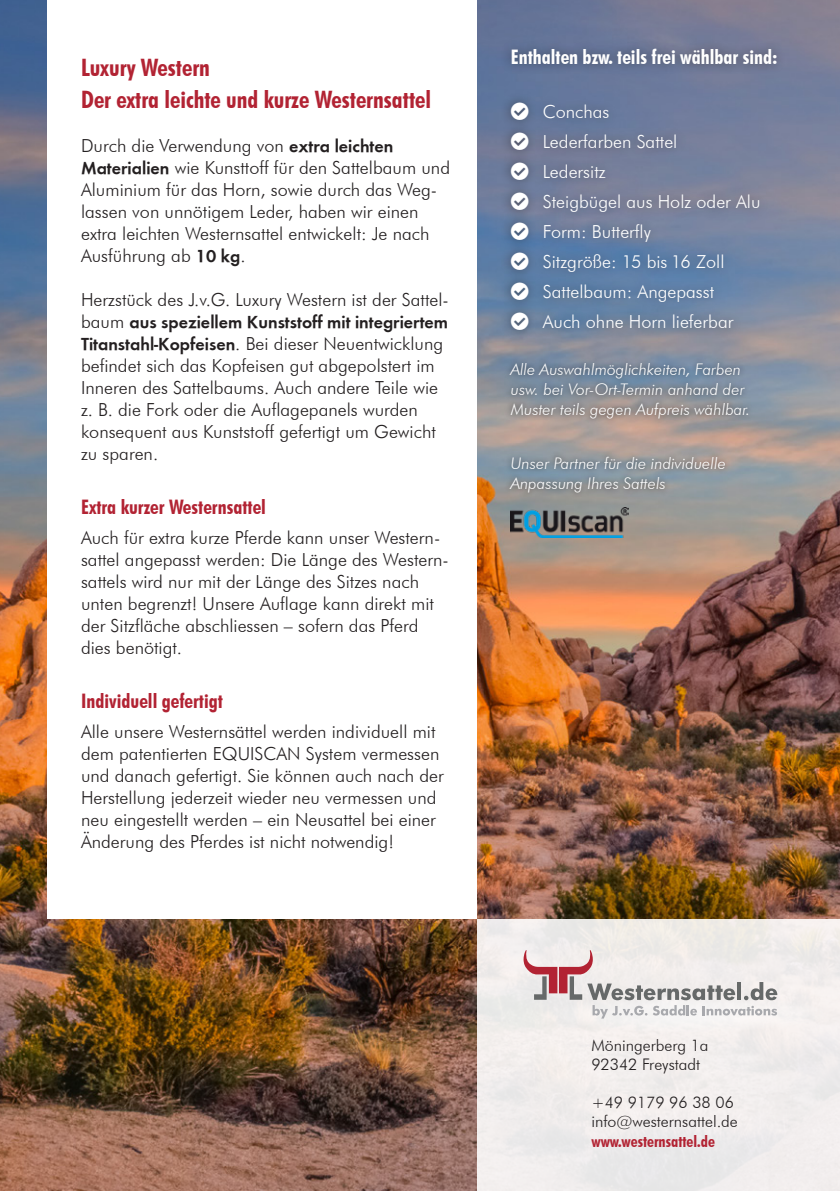
<style>
.page{position:relative;width:840px;height:1191px;background:#fff}
.page>*{position:absolute;margin:0;border:0;box-sizing:border-box;transform-origin:0 0}
.t1{font:700 condensed 24px/32px "Futura BT";color:#b22333}
.t2{font:700 condensed 20px "Futura BT";color:#b22333}
.t3{font:700 condensed 20px "Futura BT";color:#fff}
.t4{font:300 18px/22px "Futura BT";color:#231f20}
.t5{font:300 18px/30px "Futura BT";color:#fff}
.t6{font:18px "Futura T Demi";color:#231f20}
.t7{font:italic 300 16px/20px "Futura BT";color:#fff}
.t8{font:300 16px/19.2px "Futura BT";color:#231f20}
.t9{font:700 condensed 16px "Futura BT";color:#b22333}
.s1{font-family:"Futura T Demi";font-weight:400}
.s2{font-family:"Futura BT";font-weight:300}
</style>
<div class="page">
<img style="left:0;top:0;width:839px;height:1191px">
<div style="left:477px;top:919px;width:362px;height:272px;background:#f1edec"></div>
<div style="left:541px;top:995px;width:290px;height:37px;background:#f5f2f1;border-radius:50%"></div>
<div style="left:48px;top:0;width:428px;height:918px;background:#fff"></div>
<div style="left:499px;top:38px;width:287px;height:303px;background:#231f20;opacity:.5"></div>
<div style="left:504px;top:357px;width:249px;height:67px;background:#231f20;opacity:.75"></div>
<svg style="left:523px;top:950px;width:253px;height:68px"></svg>
<div style="left:504px;top:451px;width:226px;height:47px;background:#231f20;opacity:.75"></div>
<img style="left:510px;top:507px;width:118px;height:31px">
<svg style="left:511px;top:103px;width:17px;height:17px"></svg>
<svg style="left:511px;top:133px;width:17px;height:17px"></svg>
<svg style="left:511px;top:163px;width:17px;height:17px"></svg>
<svg style="left:511px;top:193px;width:17px;height:17px"></svg>
<svg style="left:511px;top:223px;width:17px;height:17px"></svg>
<svg style="left:511px;top:253px;width:17px;height:17px"></svg>
<svg style="left:511px;top:283px;width:17px;height:17px"></svg>
<svg style="left:511px;top:313px;width:17px;height:17px"></svg>
<h1 class="t1" style="left:81px;top:51px;width:351px">Luxury Western<br>Der extra leichte und kurze Westernsattel</h1>
<p class="t4" style="left:81px;top:134px;width:370px">Durch die Verwendung von <span class="s1">extra leichten Materialien</span> wie Kunsttoff für den Sattelbaum und Aluminium für das Horn, sowie durch das Weg&shy;lassen von unnötigem Leder, haben wir einen extra leichten Westernsattel entwickelt: Je nach Ausführung ab <span class="s1">10 kg</span>.</p>
<p class="t4" style="left:81px;top:288px;width:369px">Herzstück des J.v.G. Luxury Western ist der Sattel-</p>
<p class="t6" style="left:81px;top:311px;width:368px"><span class="s2">baum</span> aus speziellem Kunststoff mit integriertem</p>
<p class="t4" style="left:81px;top:332px;width:363px"><span class="s1">Titanstahl-Kopfeisen</span>. Bei dieser Neuentwicklung befindet sich das Kopfeisen gut abgepolstert im Inneren des Sattelbaums. Auch andere Teile wie z. B. die Fork oder die Auflagepanels wurden konsequent aus Kunststoff gefertigt um Gewicht zu sparen.</p>
<p class="t2" style="left:81px;top:494px;width:186px">Extra kurzer Westernsattel</p>
<p class="t4" style="left:81px;top:526px;width:369px">Auch für extra kurze Pferde kann unser Western&shy;sattel angepasst werden: Die Länge des Western&shy;sattels wird nur mit der Länge des Sitzes nach unten begrenzt! Unsere Auflage kann direkt mit der Sitzfläche abschliessen – sofern das Pferd dies benötigt.</p>
<p class="t2" style="left:81px;top:688px;width:143px">Individuell gefertigt</p>
<p class="t4" style="left:81px;top:720px;width:364px">Alle unsere Westernsättel werden individuell mit dem patentierten EQUISCAN System vermessen und danach gefertigt. Sie können auch nach der Herstellung jederzeit wieder neu vermessen und neu eingestellt werden – ein Neusattel bei einer Änderung des Pferdes ist nicht notwendig!</p>
<p class="t3" style="left:510px;top:45px;width:268px">Enthalten bzw. teils frei wählbar sind:</p>
<p class="t5" style="left:542px;top:97px;width:219px">Conchas<br>Lederfarben Sattel<br>Ledersitz<br>Steigbügel aus Holz oder Alu<br>Form: Butterfly<br>Sitzgröße: 15 bis 16 Zoll<br>Sattelbaum: Angepasst<br>Auch ohne Horn lieferbar</p>
<p class="t7" style="left:510px;top:359px;width:241px">Alle Auswahlmöglichkeiten, Farben usw. bei Vor-Ort-Termin anhand der<br>Muster teils gegen Aufpreis wählbar.</p>
<p class="t7" style="left:510px;top:453px;width:216px">Unser Partner für die individuelle<br>Anpassung Ihres Sattels</p>
<p class="t8" style="left:591px;top:1035px;width:119px">Möningerberg 1a<br>92342 Freystadt</p>
<p class="t8" style="left:591px;top:1092px;width:148px">+49 9179 96 38 06 info@westernsattel.de</p>
<p class="t9" style="left:591px;top:1131px;width:125px">www.westernsattel.de</p>
</div>
